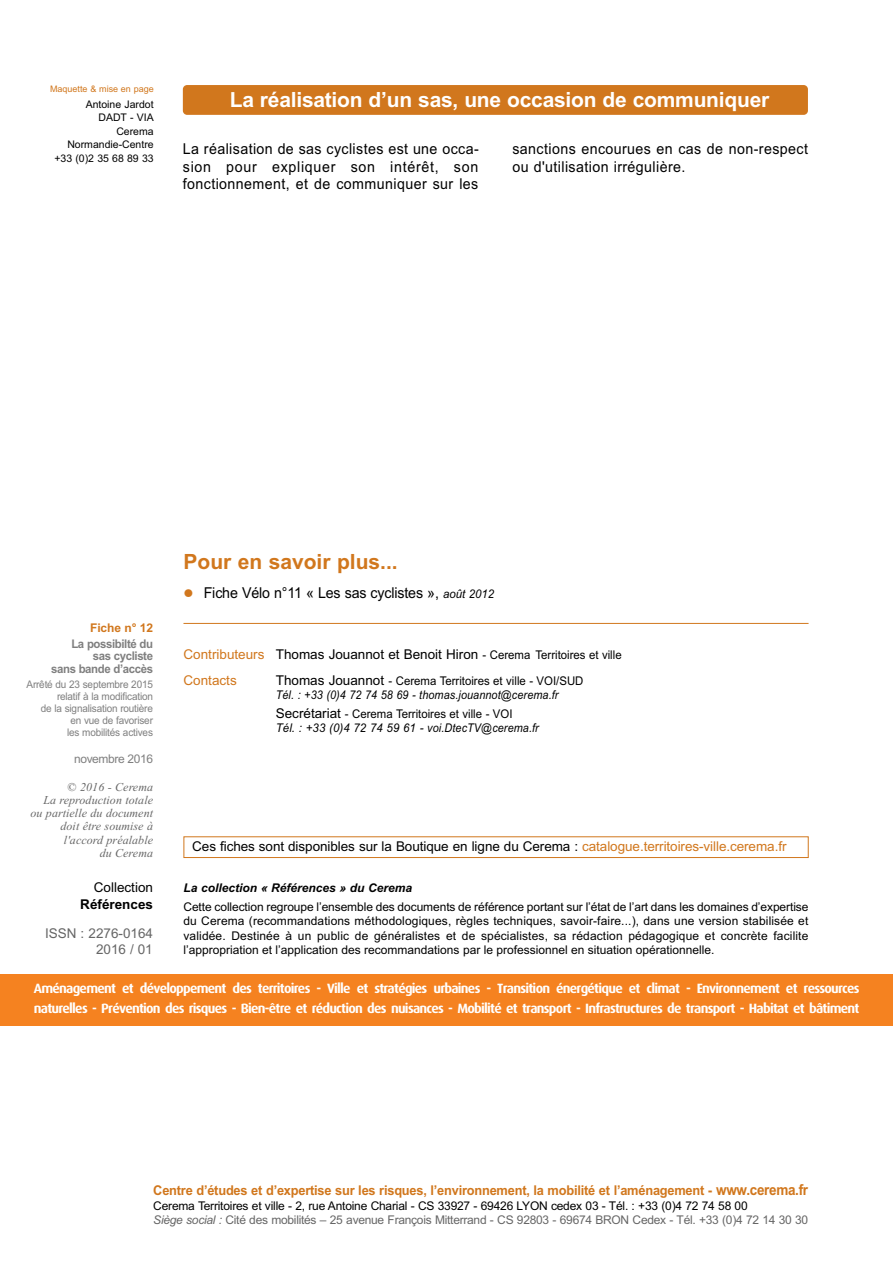
<style>
.page{position:relative;width:893px;height:1263px;background:#fff}
.page>*{position:absolute;margin:0;border:0;box-sizing:border-box;transform-origin:0 0}
.t1{font:700 21px "Arial";letter-spacing:-.01em;color:#fff}
.t2{font:700 21px "Arial";color:#d1771d}
.t3{font:15px/17.1px "Arial";letter-spacing:.03em;color:#000;text-align:justify;scale:.95 1}
.t4{font:15px "Arial";letter-spacing:-.01em;color:#000;scale:.95 1}
.t5{font:700 13.5px/19.5px "Dax OT";letter-spacing:-.055em;color:#fff}
.t6{font:13.5px/25.5px "Arial";letter-spacing:-.005em;color:#000}
.t7{font:700 13.5px "Arial";letter-spacing:-.015em;color:#d1771d;scale:.95 1}
.t8{font:13.5px/16.5px "Arial";color:#666;text-align:right}
.t9{font:700 13.5px "Arial";color:#000}
.t10{font:12px/14.5px "Arial";letter-spacing:-.015em;color:#000}
.t11{font:italic 12px/13.2px "Times New Roman";letter-spacing:.005em;color:#666;text-align:right}
.t12{font:italic 12px/14px "Arial";letter-spacing:.01em;color:#000;scale:.9 1}
.t13{font:italic 12px/14px "Arial";letter-spacing:.01em;color:#000;scale:.95 1}
.t14{font:700 12px/12.3px "Arial";letter-spacing:-.035em;color:#7f7f7f;text-align:right;scale:.95 1}
.t15{font:italic 700 12px "Arial";color:#000}
.t16{font:12px "Arial";letter-spacing:-.035em;color:#7f7f7f}
.t17{font:700 12px "Arial";letter-spacing:-.01em;color:#d1771d}
.t18{font:10.5px/12px "Arial";letter-spacing:-.015em;color:#7f7f7f;text-align:right;scale:.95 1}
.t19{font:10.5px/13.5px "Arial";color:#000;text-align:right}
.t20{font:9px "Arial";color:#d1771d}
.s1{font-style:inherit}
.s2{font-style:italic;font-size:12px}
.s3{color:#d1771d}
.s4{font-size:12px}
.s5{font-style:normal;font-size:13.5px}
.s6{font-style:normal}
.s7{font-size:15px}
.s8{font-style:italic;color:#666}
.s9{color:#666}
</style>
<div class="page">
<div style="left:0;top:975px;width:892px;height:51px;background:#f58220"></div>
<hr style="left:183px;top:623px;width:626px;height:1px;background:#d1771d">
<div style="left:184px;top:836px;width:625px;height:22px;border:1px solid #d1771d"></div>
<div style="left:183px;top:85px;width:625px;height:30px;background:#d1771d;border-radius:4px"></div>
<p class="t20" style="left:50px;top:82px;width:105px">Maquette &amp; mise en page</p>
<p class="t19" style="left:54px;top:97px;width:101px">Antoine Jardot<br>DADT - VIA<br>Cerema<br>Normandie-Centre +33 (0)2 35 68 89 33</p>
<h1 class="t1" style="left:230px;top:85px;width:541px">La réalisation d’un sas, une occasion de communiquer</h1>
<p class="t3" style="left:183px;top:141px;width:313px">La réalisation de sas cyclistes est une occa&shy;sion pour expliquer son intérêt, son fonctionnement, et de communiquer sur les</p>
<p class="t3" style="left:512px;top:141px;width:313px">sanctions encourues en cas de non-respect ou d'utilisation irrégulière.</p>
<p class="t17" style="left:90px;top:619px;width:64px">Fiche n° 12</p>
<p class="t14" style="left:51px;top:638px;width:109px">La possibilté du sas cycliste<br>sans bande d’accès</p>
<p class="t18" style="left:27px;top:679px;width:135px">Arrêté du 23 septembre 2015 relatif à la modification<br>de la signalisation routière<br>en vue de favoriser<br>les mobilités actives</p>
<p class="t16" style="left:74px;top:751px;width:80px">novembre 2016</p>
<p class="t11" style="left:30px;top:780px;width:124px">© 2016 - Cerema<br>La reproduction totale ou partielle du document doit être soumise à l'accord préalable<br>du Cerema</p>
<p class="t6" style="left:94px;top:874px;width:61px">Collection</p>
<p class="t9" style="left:80px;top:894px;width:74px">Références</p>
<p class="t8" style="left:45px;top:925px;width:110px">ISSN : 2276-0164<br>2016 / <span class="s1">01</span></p>
<h1 class="t2" style="left:184px;top:547px;width:216px">Pour en savoir plus...</h1>
<p class="t4" style="left:204px;top:582px;width:307px">Fiche Vélo n°11 « Les sas cyclistes », <span class="s2">août 2012</span></p>
<p class="t6" style="left:184px;top:642px;width:440px"><span class="s3">Contributeurs</span> Thomas Jouannot et Benoit Hiron <span class="s4">- Cerema Territoires et ville<br></span><span class="s3">Contacts</span></p>
<p class="t12" style="left:276px;top:674px;width:343px"><span class="s5">Thomas Jouannot</span> <span class="s6">- Cerema Territoires et ville - VOI/SUD<br></span>Tél. : +33 (0)4 72 74 58 69 - thomas.jouannot@cerema.fr</p>
<p class="t13" style="left:276px;top:707px;width:278px"><span class="s5">Secrétariat</span> <span class="s6">- Cerema Territoires et ville - VOI<br></span>Tél. : +33 (0)4 72 74 59 61 - voi.DtecTV@cerema.fr</p>
<p class="t6" style="left:192px;top:833px;width:596px">Ces fiches sont disponibles sur la Boutique en ligne du Cerema : <span class="s3">catalogue.territoires-ville.cerema.fr</span></p>
<p class="t15" style="left:184px;top:880px;width:230px">La collection « Références » du Cerema</p>
<p class="t10" style="left:183px;top:899px;width:626px;text-align:justify">Cette collection regroupe l’ensemble des documents de référence portant sur l’état de l’art dans les domaines d’expertise du Cerema (recommandations méthodologiques, règles techniques, savoir-faire...), dans une version stabilisée et validée. Destinée à un public de généralistes et de spécialistes, sa rédaction pédagogique et concrète facilite l’appropriation et l’application des recommandations par le professionnel en situation opérationnelle.</p>
<p class="t5" style="left:34px;top:979px;width:827px">Aménagement et développement des territoires - Ville et stratégies urbaines - Transition énergétique et climat - Environnement et ressources naturelles - Prévention des risques - Bien-être et réduction des nuisances - Mobilité et transport - Infrastructures de transport - Habitat et bâtiment</p>
<p class="t7" style="left:153px;top:1181px;width:691px">Centre d’études et d’expertise sur les risques, l’environnement, la mobilité et l’aménagement - <span class="s7">www.cerema.fr</span></p>
<p class="t10" style="left:153px;top:1199px;width:656px">Cerema Territoires et ville - 2, rue Antoine Charial - CS 33927 - 69426 LYON cedex 03 - Tél. : +33 (0)4 72 74 58 00<br><span class="s8">Siège social :</span> <span class="s9">Cité des mobilités – 25 avenue François Mitterrand - CS 92803 - 69674 BRON Cedex - Tél. +33 (0)4 72 14 30 30</span></p>
</div>
